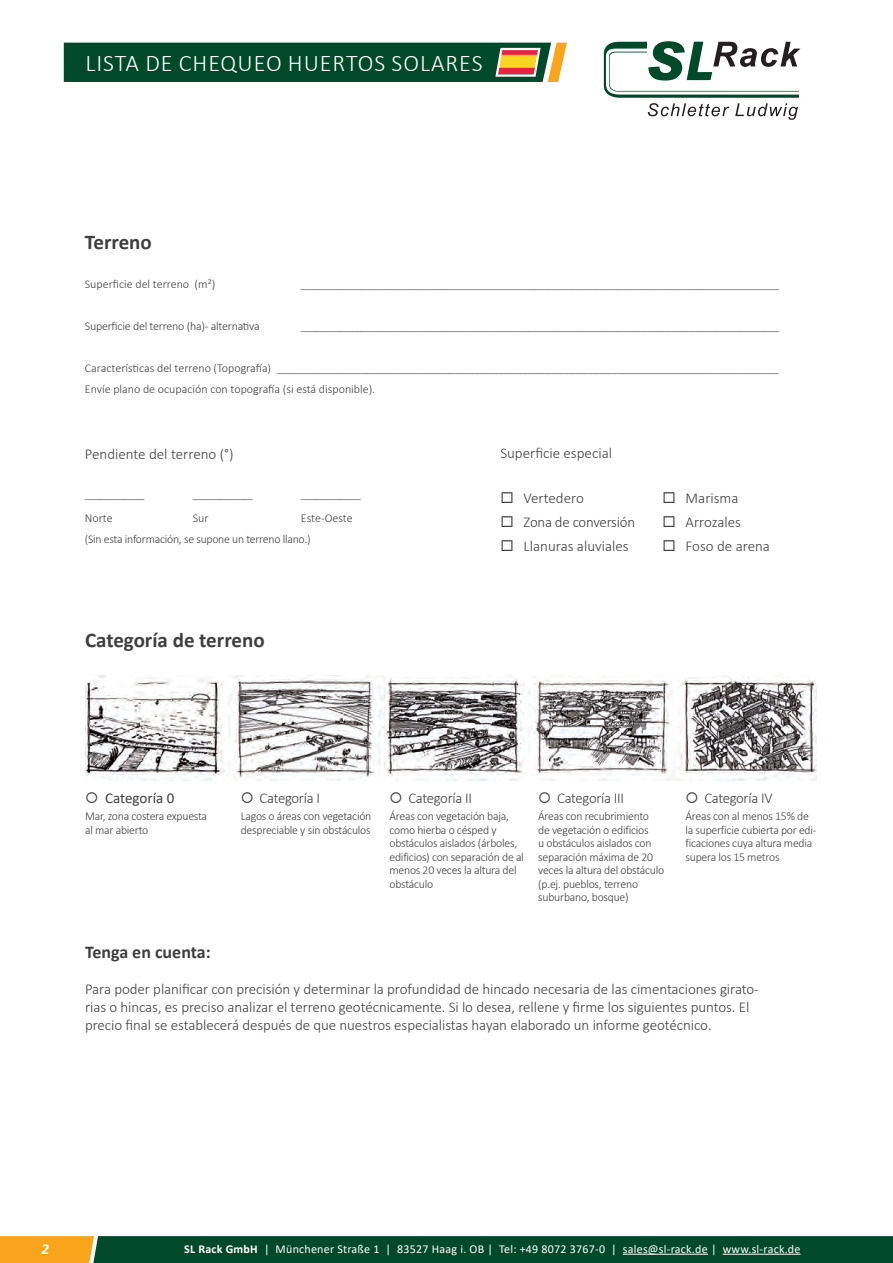
<style>
.page{position:relative;width:893px;height:1263px;background:#fff}
.page>*{position:absolute;margin:0;border:0;box-sizing:border-box;transform-origin:0 0}
.t1{font:300 24px "Calibri";letter-spacing:.04em;color:#fff}
.t2{font:700 21px "Calibri";color:#3e3e3f}
.t3{font:700 18px "Calibri";color:#3e3e3f}
.t4{font:300 15px/18px "Calibri";letter-spacing:-.005em;color:#3e3e3f}
.t5{font:15px "Calibri";color:#3e3e3f}
.t6{font:italic 700 15px "Calibri";color:#fff}
.t7{font:300 12px/13.5px "Calibri";letter-spacing:-.02em;color:#3e3e3f}
.t8{font:300 12px/21px "Calibri";color:#3e3e3f}
.t9{font:12px "Calibri";letter-spacing:.02em;color:#fff}
.s1{font-weight:700}
</style>
<div class="page">
<svg style="left:0;top:1236px;width:893px;height:27px;background:#1c542a"></svg>
<hr style="left:623px;top:1254px;width:85px;height:1px;background:#fff">
<hr style="left:723px;top:1254px;width:77px;height:1px;background:#fff">
<svg style="left:604px;top:41px;width:196px;height:79px"></svg>
<svg style="left:64px;top:43px;width:503px;height:39px;background:#185331"></svg>
<img style="left:85px;top:675px;width:731px;height:105px">
<h1 class="t1" style="left:86px;top:48px;width:399px">LISTA DE CHEQUEO HUERTOS SOLARES</h1>
<h2 class="t2" style="left:85px;top:227px;width:68px">Terreno</h2>
<p class="t8" style="left:85px;top:273px;width:132px">Superficie del terreno (m²)</p>
<p class="t7" style="left:301px;top:277px;width:480px">________________________________________________________________________________</p>
<p class="t7" style="left:85px;top:319px;width:176px">Superficie del terreno (ha)- alternativa</p>
<p class="t7" style="left:301px;top:319px;width:480px">________________________________________________________________________________</p>
<p class="t8" style="left:85px;top:357px;width:695px">Características del terreno (Topografía) ____________________________________________________________________________________<br>Envíe plano de ocupación con topografía (si está disponible).</p>
<p class="t4" style="left:85px;top:445px;width:150px">Pendiente del terreno (°)</p>
<p class="t7" style="left:85px;top:487px;width:61px">__________</p>
<p class="t7" style="left:193px;top:487px;width:61px">__________</p>
<p class="t7" style="left:301px;top:487px;width:61px">__________</p>
<p class="t7" style="left:85px;top:511px;width:29px">Norte</p>
<p class="t7" style="left:193px;top:511px;width:17px">Sur</p>
<p class="t7" style="left:85px;top:507px;width:269px;line-height:21px;text-indent:216px">Este-Oeste (Sin esta información, se supone un terreno llano.)</p>
<h2 class="t2" style="left:85px;top:625px;width:181px">Categoría de terreno</h2>
<p class="t4" style="left:500px;top:444px;width:113px">Superficie especial</p>
<p class="t4" style="left:500px;top:489px;width:85px">◻ Vertedero</p>
<p class="t4" style="left:662px;top:489px;width:78px">◻ Marisma</p>
<p class="t4" style="left:500px;top:513px;width:136px">◻ Zona de conversión</p>
<p class="t4" style="left:662px;top:513px;width:80px">◻ Arrozales</p>
<p class="t4" style="left:500px;top:537px;width:130px">◻ Llanuras aluviales</p>
<p class="t4" style="left:662px;top:537px;width:109px">◻ Foso de arena</p>
<p class="t5" style="left:85px;top:787px;width:91px">○ Categoría 0</p>
<p class="t7" style="left:85px;top:809px;width:124px">Mar, zona costera expuesta al mar abierto</p>
<p class="t4" style="left:241px;top:788px;width:81px">○ Categoría I</p>
<p class="t7" style="left:241px;top:809px;width:132px">Lagos o áreas con vegetación despreciable y sin obstáculos</p>
<p class="t4" style="left:389px;top:788px;width:84px">○ Categoría II</p>
<p class="t7" style="left:389px;top:809px;width:136px">Áreas con vegetación baja, como hierba o césped y obstáculos aislados (árboles, edificios) con separación de al menos 20 veces la altura del obstáculo</p>
<p class="t4" style="left:538px;top:788px;width:87px">○ Categoría III</p>
<p class="t7" style="left:538px;top:809px;width:128px">Áreas con recubrimiento<br>de vegetación o edificios<br>u obstáculos aislados con separación máxima de 20 veces la altura del obstáculo (p.ej. pueblos, terreno suburbano, bosque)</p>
<p class="t4" style="left:685px;top:788px;width:88px">○ Categoría IV</p>
<p class="t7" style="left:685px;top:809px;width:132px">Áreas con al menos 15% de la superficie cubierta por edi&shy;ficaciones cuya altura media supera los 15 metros</p>
<h3 class="t3" style="left:85px;top:939px;width:127px">Tenga en cuenta:</h3>
<p class="t4" style="left:85px;top:979px;width:675px">Para poder planificar con precisión y determinar la profundidad de hincado necesaria de las cimentaciones girato&shy;rias o hincas, es preciso analizar el terreno geotécnicamente. Si lo desea, rellene y firme los siguientes puntos. El precio final se establecerá después de que nuestros especialistas hayan elaborado un informe geotécnico.</p>
<p class="t6" style="left:41px;top:1238px;width:9px">2</p>
<p class="t9" style="left:184px;top:1240px;width:618px"><span class="s1">SL Rack GmbH</span> | Münchener Straße 1 | 83527 Haag i. OB | Tel: +49 8072 3767-0 | sales@sl-rack.de | www.sl-rack.de</p>
</div>
